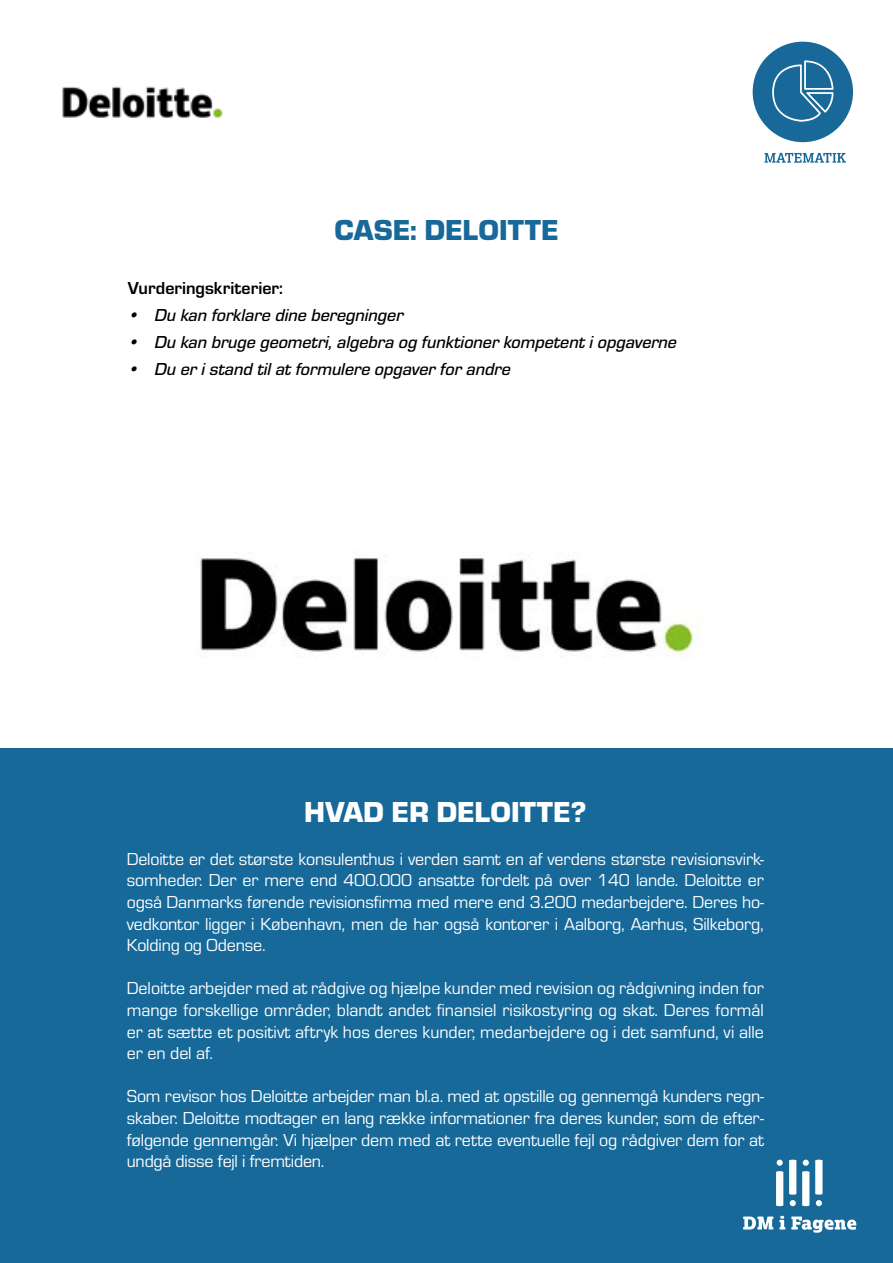
<style>
.page{position:relative;width:893px;height:1263px;background:#fff}
.page>*{position:absolute;margin:0;border:0;box-sizing:border-box;transform-origin:0 0}
.t1{font:900 30px "Eurostile";color:#fff}
.t2{font:900 30px "Eurostile";color:#18699a}
.t3{font:18px/21.6px "Eurostile";letter-spacing:-.01em;color:#fff;text-align:justify}
.t4{font:18px "Eurostile Med Ita";color:#000}
.t5{font:700 18px "Eurostile";color:#000}
</style>
<div class="page">
<div style="left:753px;top:42px;width:100px;height:100px;background:#18699a;border-radius:50%"></div>
<svg style="left:772px;top:60px;width:61px;height:62px"></svg>
<svg style="left:764px;top:153px;width:82px;height:10px"></svg>
<img style="left:62px;top:86px;width:161px;height:32px">
<div style="left:0;top:748px;width:893px;height:515px;background:#17699a"></div>
<svg style="left:815px;top:1160px;width:7px;height:46px"></svg>
<svg style="left:789px;top:1160px;width:7px;height:46px"></svg>
<svg style="left:802px;top:1160px;width:7px;height:46px"></svg>
<svg style="left:776px;top:1160px;width:7px;height:46px"></svg>
<svg style="left:743px;top:1216px;width:30px;height:13px"></svg>
<svg style="left:779px;top:1216px;width:6px;height:13px"></svg>
<svg style="left:791px;top:1216px;width:65px;height:17px"></svg>
<img style="left:200px;top:556px;width:498px;height:101px">
<h1 class="t2" style="left:334px;top:208px;width:226px">CASE: DELOITTE</h1>
<p class="t5" style="left:128px;top:275px;width:157px">Vurderingskriterier:</p>
<p class="t4" style="left:128px;top:302px;width:277px">• Du kan forklare dine beregninger</p>
<p class="t4" style="left:128px;top:329px;width:551px">• Du kan bruge geometri, algebra og funktioner kompetent i opgaverne</p>
<p class="t4" style="left:128px;top:356px;width:384px">• Du er i stand til at formulere opgaver for andre</p>
<h1 class="t1" style="left:304px;top:790px;width:284px">HVAD ER DELOITTE?</h1>
<p class="t3" style="left:127px;top:847px;width:639px">Deloitte er det største konsulenthus i verden samt en af verdens største revisionsvirk&shy;somheder. Der er mere end 400.000 ansatte fordelt på over 140 lande. Deloitte er også Danmarks førende revisionsfirma med mere end 3.200 medarbejdere. Deres ho&shy;vedkontor ligger i København, men de har også kontorer i Aalborg, Aarhus, Silkeborg, Kolding og Odense.</p>
<p class="t3" style="left:127px;top:977px;width:639px">Deloitte arbejder med at rådgive og hjælpe kunder med revision og rådgivning inden for mange forskellige områder, blandt andet finansiel risikostyring og skat. Deres formål er at sætte et positivt aftryk hos deres kunder, medarbejdere og i det samfund, vi alle er en del af.</p>
<p class="t3" style="left:127px;top:1085px;width:639px">Som revisor hos Deloitte arbejder man bl.a. med at opstille og gennemgå kunders regn&shy;skaber. Deloitte modtager en lang række informationer fra deres kunder, som de efter&shy;følgende gennemgår. Vi hjælper dem med at rette eventuelle fejl og rådgiver dem for at undgå disse fejl i fremtiden.</p>
</div>
